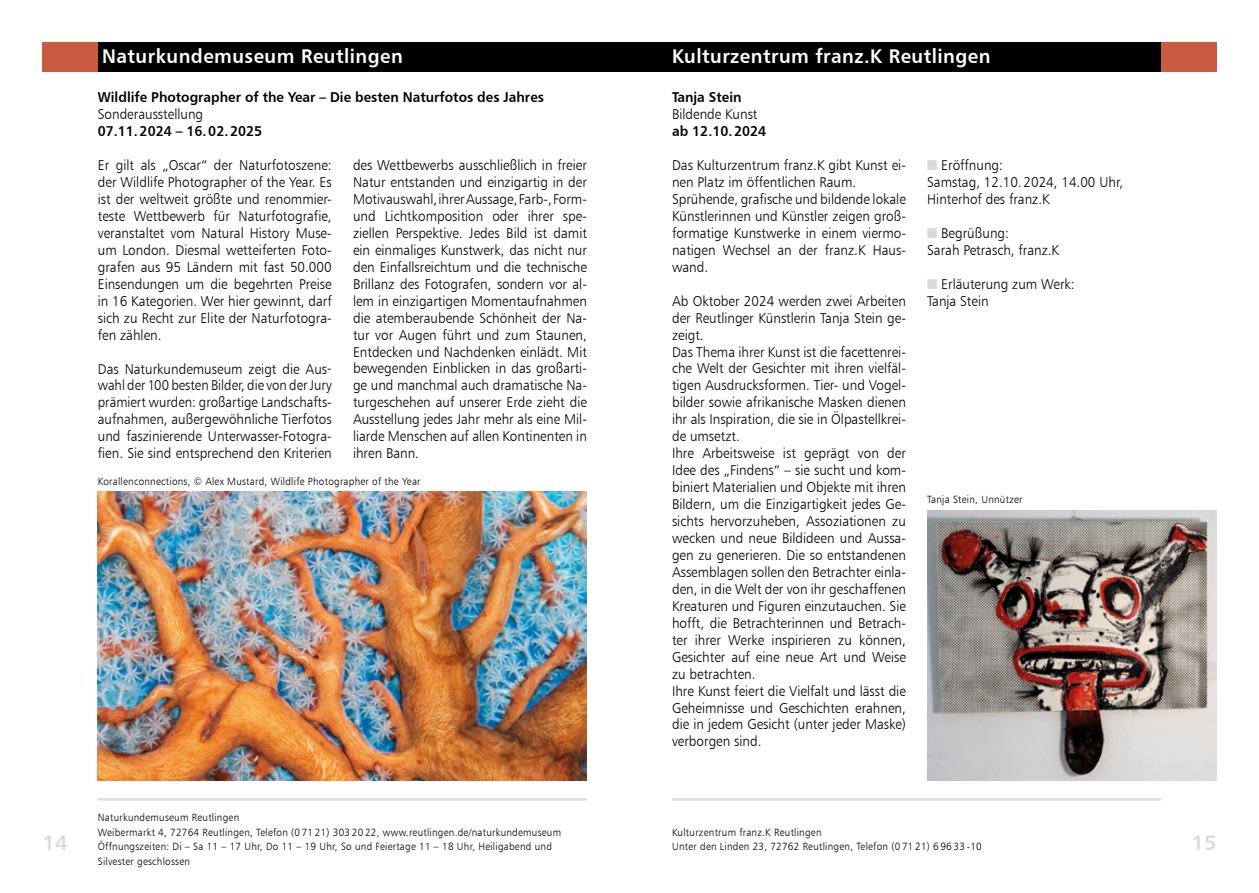
<style>
.page{position:relative;width:1259px;height:893px;background:#fff}
.page>*{position:absolute;margin:0;border:0;box-sizing:border-box;transform-origin:0 0}
.t1{font:21px "Humanist 777 BT Bold B";color:#dadada}
.t2{font:19.8px "Humanist 777 BT Bold B";letter-spacing:.025em;color:#fff;scale:.95 1}
.t3{font:14.25px/17px "Humanist 777 BT Light B";color:#000;scale:.95 1}
.t4{font:14.25px "Humanist 777 BT Bold B";color:#000;scale:.95 1}
.t5{font:10.5px/14.9px "Humanist 777 BT Light B";letter-spacing:.025em;color:#000;scale:.95 1}
.s1{color:#dadada}
</style>
<div class="page">
<hr style="left:98px;top:798px;width:489px;height:2px;background:#dadada">
<hr style="left:672px;top:798px;width:489px;height:2px;background:#dadada">
<div style="left:98px;top:43px;width:531px;height:29px;background:#000"></div>
<div style="left:629px;top:43px;width:532px;height:29px;background:#000"></div>
<div style="left:1161px;top:43px;width:55px;height:29px;background:#c95b40"></div>
<img style="left:927px;top:510px;width:289px;height:271px">
<div style="left:43px;top:43px;width:55px;height:29px;background:#c95b40"></div>
<img style="left:98px;top:491px;width:489px;height:290px">
<h2 class="t2" style="left:102px;top:44px;width:318px">Naturkundemuseum Reutlingen</h2>
<p class="t4" style="left:98px;top:88px;width:471px">Wildlife Photographer of the Year – Die besten Naturfotos des Jahres</p>
<p class="t3" style="left:98px;top:106px;width:112px">Sonderausstellung</p>
<p class="t4" style="left:98px;top:122px;width:174px">07.11.2024 – 16.02.2025</p>
<p class="t3" style="left:98px;top:156px;width:248px;text-align:justify">Er gilt als „Oscar“ der Naturfotoszene: der Wildlife Photographer of the Year. Es ist der weltweit größte und renommier&shy;teste Wettbewerb für Naturfotografie, veranstaltet vom Natural History Muse&shy;um London. Diesmal wetteiferten Foto&shy;grafen aus 95 Ländern mit fast 50.000<br>Einsendungen um die begehrten Preise in 16 Kategorien. Wer hier gewinnt, darf sich zu Recht zur Elite der Naturfotogra&shy;fen zählen.</p>
<p class="t3" style="left:98px;top:360px;width:248px;text-align:justify">Das Naturkundemuseum zeigt die Aus&shy;wahl der 100 besten Bilder, die von der Jury prämiert wurden: großartige Landschafts&shy;aufnahmen, außergewöhnliche Tierfotos und faszinierende Unterwasser-Fotogra&shy;fien. Sie sind entsprechend den Kriterien</p>
<p class="t3" style="left:353px;top:156px;width:248px;text-align:justify">des Wettbewerbs ausschließlich in freier Natur entstanden und einzigartig in der Motivauswahl, ihrer Aussage, Farb-, Form&shy;und Lichtkomposition oder ihrer spe&shy;ziellen Perspektive. Jedes Bild ist damit ein einmaliges Kunstwerk, das nicht nur den Einfallsreichtum und die technische Brillanz des Fotografen, sondern vor al&shy;lem in einzigartigen Momentaufnahmen die atemberaubende Schönheit der Na&shy;tur vor Augen führt und zum Staunen, Entdecken und Nachdenken einlädt. Mit bewegenden Einblicken in das großarti&shy;ge und manchmal auch dramatische Na&shy;turgeschehen auf unserer Erde zieht die Ausstellung jedes Jahr mehr als eine Mil&shy;liarde Menschen auf allen Kontinenten in ihren Bann.</p>
<p class="t5" style="left:98px;top:473px;width:341px">Korallenconnections, © Alex Mustard, Wildlife Photographer of the Year</p>
<h2 class="t2" style="left:672px;top:44px;width:337px">Kulturzentrum franz.K Reutlingen</h2>
<p class="t4" style="left:672px;top:88px;width:75px">Tanja Stein</p>
<p class="t3" style="left:672px;top:106px;width:91px">Bildende Kunst</p>
<p class="t4" style="left:672px;top:122px;width:101px">ab 12.10.2024</p>
<p class="t3" style="left:672px;top:156px;width:248px">Das Kulturzentrum franz.K gibt Kunst ei&shy;nen Platz im öffentlichen Raum.<br>Sprühende, grafische und bildende lokale Künstlerinnen und Künstler zeigen groß&shy;formatige Kunstwerke in einem viermo&shy;natigen Wechsel an der franz.K Haus&shy;wand.</p>
<p class="t3" style="left:672px;top:292px;width:248px">Ab Oktober 2024 werden zwei Arbeiten der Reutlinger Künstlerin Tanja Stein ge&shy;zeigt.<br>Das Thema ihrer Kunst ist die facettenrei&shy;che Welt der Gesichter mit ihren vielfäl&shy;tigen Ausdrucksformen. Tier- und Vogel&shy;bilder sowie afrikanische Masken dienen ihr als Inspiration, die sie in Ölpastellkrei&shy;de umsetzt.<br>Ihre Arbeitsweise ist geprägt von der Idee des „Findens“ – sie sucht und kom&shy;biniert Materialien und Objekte mit ihren Bildern, um die Einzigartigkeit jedes Ge&shy;sichts hervorzuheben, Assoziationen zu wecken und neue Bildideen und Aussa&shy;gen zu generieren. Die so entstandenen Assemblagen sollen den Betrachter einla&shy;den, in die Welt der von ihr geschaffenen Kreaturen und Figuren einzutauchen. Sie hofft, die Betrachterinnen und Betrach&shy;ter ihrer Werke inspirieren zu können, Gesichter auf eine neue Art und Weise zu betrachten.<br>Ihre Kunst feiert die Vielfalt und lässt die Geheimnisse und Geschichten erahnen, die in jedem Gesicht (unter jeder Maske) verborgen sind.</p>
<p class="t3" style="left:927px;top:156px;width:208px"><span class="s1">■</span> Eröffnung:<br>Samstag, 12.10.2024, 14.00 Uhr,<br>Hinterhof des franz.K</p>
<p class="t3" style="left:927px;top:224px;width:140px"><span class="s1">■</span> Begrüßung:<br>Sarah Petrasch, franz.K</p>
<p class="t3" style="left:927px;top:275px;width:157px"><span class="s1">■</span> Erläuterung zum Werk:<br>Tanja Stein</p>
<p class="t5" style="left:927px;top:492px;width:102px">Tanja Stein, Unnützer</p>
<p class="t5" style="left:98px;top:809px;width:489px">Naturkundemuseum Reutlingen<br>Weibermarkt 4, 72764 Reutlingen, Telefon (0 71 21) 303 20 22, www.reutlingen.de/naturkundemuseum Öffnungszeiten: Di – Sa 11 – 17 Uhr, Do 11 – 19 Uhr, So und Feiertage 11 – 18 Uhr, Heiligabend und Silvester geschlossen</p>
<p class="t5" style="left:672px;top:824px;width:328px">Kulturzentrum franz.K Reutlingen<br>Unter den Linden 23, 72762 Reutlingen, Telefon (0 71 21) 6 96 33 -10</p>
<h1 class="t1" style="left:43px;top:830px;width:26px">14</h1>
<h1 class="t1" style="left:1191px;top:830px;width:26px">15</h1>
</div>
